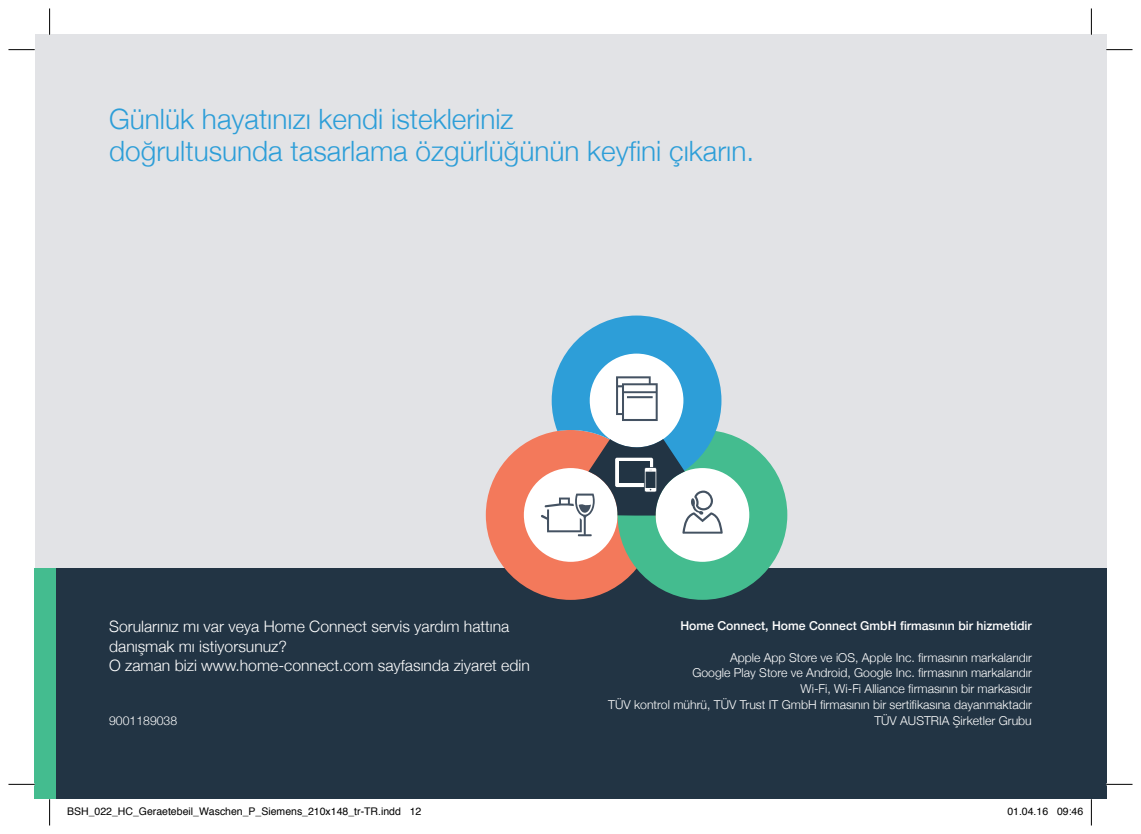
<style>
.page{position:relative;width:1141px;height:834px;background:#fff}
.page>*{position:absolute;margin:0;border:0;box-sizing:border-box;transform-origin:0 0}
.t1{font:300 28px/31.5px "Helvetica Neue";color:#2d9ed8}
.t2{font:300 15.75px/19.2px "Helvetica Neue";color:#fff}
.t3{font:300 12.25px/15.8px "Helvetica Neue";color:#fff;text-align:right}
.t4{font:500 12.25px "Helvetica Neue";color:#fff}
.t5{font:10.5px "Helvetica";color:#000}
</style>
<div class="page">
<div style="left:35px;top:35px;width:1071px;height:535px;background:#e2e3e6"></div>
<div style="left:35px;top:568px;width:1071px;height:231px;background:#223444"></div>
<div style="left:35px;top:568px;width:21px;height:231px;background:#44bc8f"></div>
<svg style="left:486px;top:315px;width:301px;height:284px"></svg>
<svg style="left:8px;top:49px;width:27px;height:1px"></svg>
<svg style="left:1106px;top:49px;width:26px;height:1px"></svg>
<svg style="left:8px;top:783px;width:27px;height:1px"></svg>
<svg style="left:1106px;top:783px;width:26px;height:1px"></svg>
<svg style="left:49px;top:8px;width:1px;height:27px"></svg>
<svg style="left:49px;top:799px;width:1px;height:26px"></svg>
<svg style="left:1091px;top:8px;width:1px;height:27px"></svg>
<svg style="left:1091px;top:799px;width:1px;height:26px"></svg>
<h1 class="t1" style="left:109px;top:102px;width:647px">Günlük hayatınızı kendi istekleriniz<br>doğrultusunda tasarlama özgürlüğünün keyfini çıkarın.</h1>
<p class="t2" style="left:109px;top:616px;width:422px">Sorularınız mı var veya Home Connect servis yardım hattına danışmak mı istiyorsunuz?<br>O zaman bizi www.home-connect.com sayfasında ziyaret edin</p>
<p class="t3" style="left:109px;top:711px;width:70px">9001189038</p>
<p class="t4" style="left:680px;top:616px;width:353px">Home Connect, Home Connect GmbH firmasının bir hizmetidir</p>
<p class="t3" style="left:608px;top:648px;width:425px">Apple App Store ve iOS, Apple Inc. firmasının markalarıdır<br>Google Play Store ve Android, Google Inc. firmasının markalarıdır<br>Wi-Fi, Wi-Fi Alliance firmasının bir markasıdır<br>TÜV kontrol mührü, TÜV Trust IT GmbH firmasının bir sertifikasına dayanmaktadır TÜV AUSTRIA Şirketler Grubu</p>
<p class="t5" style="left:67px;top:803px;width:356px">BSH_022_HC_Geraetebeil_Waschen_P_Siemens_210x148_tr-TR.indd 12</p>
<p class="t5" style="left:1007px;top:803px;width:77px">01.04.16 09:46</p>
</div>
